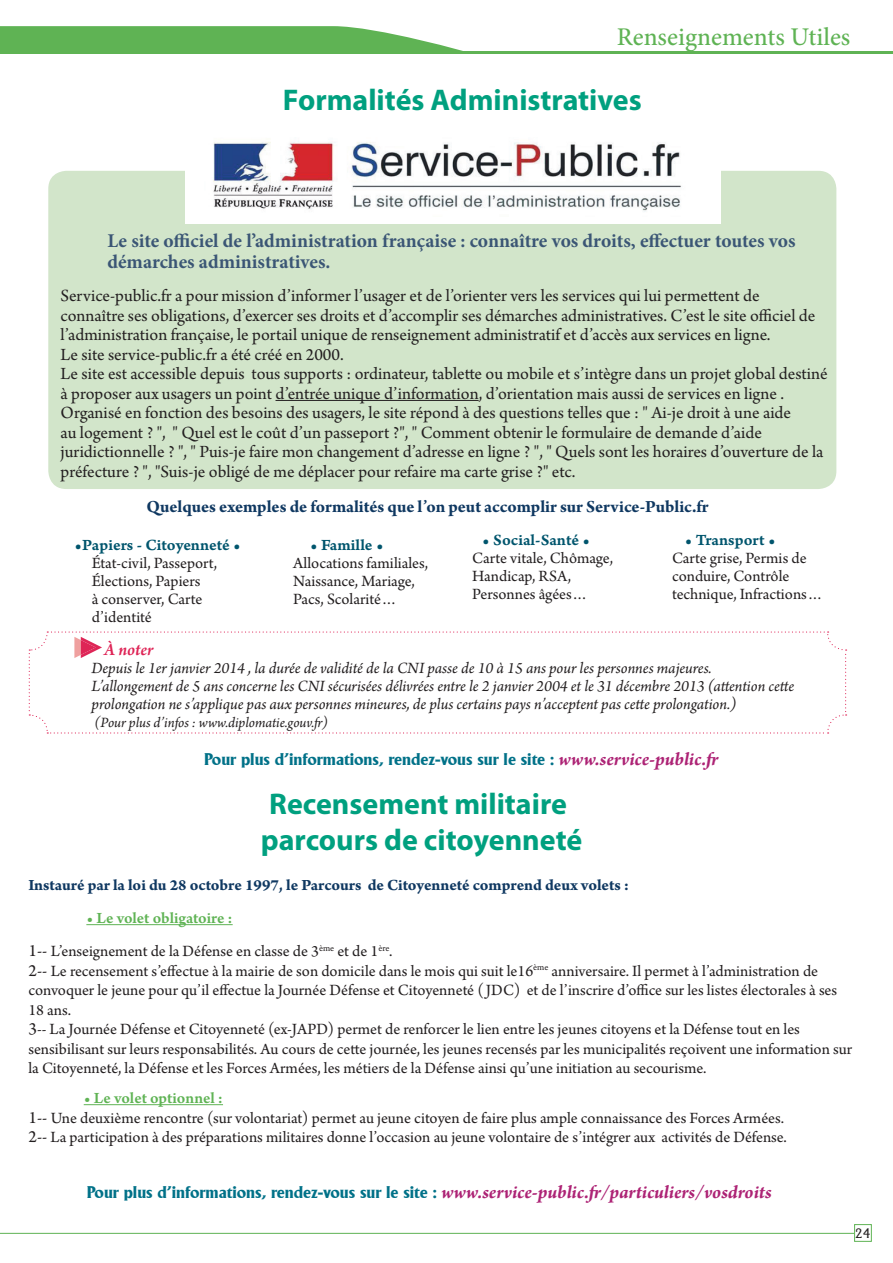
<style>
.page{position:relative;width:893px;height:1263px;background:#fff}
.page>*{position:absolute;margin:0;border:0;box-sizing:border-box;transform-origin:0 0}
.t1{font:700 30px/36px "Myriad Pro";color:#00a07f}
.t2{font:500 25.5px "Minion Pro";color:#5fb354}
.t3{font:700 19.5px/21px "Minion Pro";color:#3b5675}
.t4{font:18px/19.5px "Arno Pro";color:#231f20}
.t5{font:700 18px "Arno Pro";color:#0f3861}
.t6{font:italic 600 18px "Arno Pro";letter-spacing:-.005em;color:#de2355}
.t7{font:16.5px/18px "Arno Pro";color:#231f20}
.t8{font:italic 16.5px/18px "Arno Pro";letter-spacing:-.005em;color:#231f20}
.t9{font:16.5px "Adelon Serial Xbold";color:#007188}
.t10{font:16.5px "Arno Pro Bold Sm Text";letter-spacing:-.005em;color:#0f3861}
.t11{font:16.5px "Arno Pro Smbd Caption";color:#00556d}
.t12{font:16.5px "Arno Pro Smbd Sm Text";letter-spacing:-.005em;color:#5fb354}
.t13{font:italic 15px "Arno Pro";letter-spacing:-.005em;color:#231f20}
.t14{font:13.5px "Adelon Serial";color:#231f20}
.s1{font-family:"Arno Pro";font-weight:700;font-style:italic;font-size:19.5px;color:#ad2375}
.s2{font-size:18px}
</style>
<div class="page">
<svg style="left:29px;top:631px;width:818px;height:102px"></svg>
<div style="left:48px;top:171px;width:788px;height:318px;background:#d2e5ca;border-radius:18px"></div>
<hr style="left:0;top:52px;width:893px;height:2px;background:#5fb354">
<svg style="left:0;top:26px;width:472px;height:26px;background:#73bc6a"></svg>
<hr style="left:275px;top:400px;width:204px;height:1px;background:#231f20">
<img style="left:185px;top:141px;width:535px;height:82px">
<hr style="left:86px;top:924px;width:147px;height:1px;background:#5fb354">
<hr style="left:84px;top:1104px;width:139px;height:1px;background:#5fb354">
<hr style="left:0;top:1233px;width:854px;height:1px;background:#5fb354">
<div style="left:854px;top:1224px;width:18px;height:18px;border:1px solid #5fb354"></div>
<h2 class="t2" style="left:617px;top:20px;width:235px">Renseignements Utiles</h2>
<h1 class="t1" style="left:283px;top:81px;width:360px">Formalités Administratives</h1>
<p class="t3" style="left:107px;top:230px;width:690px">Le site officiel de l’administration française : connaître vos droits, effectuer toutes vos démarches administratives.</p>
<p class="t4" style="left:61px;top:287px;width:769px">Service-public.fr a pour mission d’informer l’usager et de l’orienter vers les services qui lui permettent de connaître ses obligations, d’exercer ses droits et d’accomplir ses démarches administratives. C’est le site officiel de l’administration française, le portail unique de renseignement administratif et d’accès aux services en ligne.<br>Le site service-public.fr a été créé en 2000.<br>Le site est accessible depuis tous supports : ordinateur, tablette ou mobile et s’intègre dans un projet global destiné à proposer aux usagers un point d’entrée unique d’information, d’orientation mais aussi de services en ligne .<br>Organisé en fonction des besoins des usagers, le site répond à des questions telles que : " Ai-je droit à une aide<br>au logement ? ", " Quel est le coût d’un passeport ?", " Comment obtenir le formulaire de demande d’aide juridictionnelle ? ", " Puis-je faire mon changement d’adresse en ligne ? ", " Quels sont les horaires d’ouverture de la préfecture ? ", "Suis-je obligé de me déplacer pour refaire ma carte grise ?" etc.</p>
<p class="t5" style="left:147px;top:496px;width:563px">Quelques exemples de formalités que l’on peut accomplir sur Service-Public.fr</p>
<p class="t11" style="left:75px;top:535px;width:168px">•Papiers - Citoyenneté •</p>
<p class="t7" style="left:92px;top:554px;width:127px">État-civil, Passeport,<br>Élections, Papiers<br>à conserver, Carte d’identité</p>
<p class="t11" style="left:482px;top:530px;width:109px">• Social-Santé •</p>
<p class="t7" style="left:472px;top:550px;width:142px">Carte vitale, Chômage,<br>Handicap, RSA,<br>Personnes âgées…</p>
<p class="t11" style="left:685px;top:530px;width:92px">• Transport •</p>
<p class="t7" style="left:672px;top:550px;width:153px">Carte grise, Permis de conduire, Contrôle technique, Infractions…</p>
<p class="t11" style="left:310px;top:535px;width:75px">• Famille •</p>
<p class="t7" style="left:293px;top:555px;width:136px">Allocations familiales,<br>Naissance, Mariage,<br>Pacs, Scolarité…</p>
<p class="t6" style="left:104px;top:639px;width:51px">À noter</p>
<p class="t8" style="left:91px;top:659px;width:704px">Depuis le 1er janvier 2014 , la durée de validité de la CNI passe de 10 à 15 ans pour les personnes majeures.<br>L’allongement de 5 ans concerne les CNI sécurisées délivrées entre le 2 janvier 2004 et le 31 décembre 2013 (attention cette prolongation ne s’applique pas aux personnes mineures, de plus certains pays n’acceptent pas cette prolongation.)</p>
<p class="t13" style="left:95px;top:713px;width:235px">(Pour plus d’infos : www.diplomatie.gouv.fr)</p>
<p class="t9" style="left:204px;top:746px;width:519px">Pour plus d’informations, rendez-vous sur le site : <span class="s1">www.service-public.fr</span></p>
<h1 class="t1" style="left:261px;top:785px;width:323px">Recensement militaire parcours de citoyenneté</h1>
<p class="t10" style="left:28px;top:875px;width:602px">Instauré par la loi du 28 octobre 1997, le Parcours de Citoyenneté comprend deux volets :</p>
<p class="t12" style="left:86px;top:908px;width:148px">• Le volet obligatoire :</p>
<p class="t7" style="left:28px;top:942px;width:825px;line-height:19.5px"><span class="s2">1--</span> L’enseignement de la Défense en classe de 3<sup>ème</sup> et de 1<sup>ère</sup>.<br><span class="s2">2--</span> Le recensement s’effectue à la mairie de son domicile dans le mois qui suit le16<sup>ème</sup> anniversaire. Il permet à l’administration de convoquer le jeune pour qu’il effectue la Journée Défense et Citoyenneté ( JDC) et de l’inscrire d’office sur les listes électorales à ses 18 ans.<br><span class="s2">3</span>-- La Journée Défense et Citoyenneté (ex-JAPD) permet de renforcer le lien entre les jeunes citoyens et la Défense tout en les sensibilisant sur leurs responsabilités. Au cours de cette journée, les jeunes recensés par les municipalités reçoivent une information sur la Citoyenneté, la Défense et les Forces Armées, les métiers de la Défense ainsi qu’une initiation au secourisme.</p>
<p class="t12" style="left:84px;top:1088px;width:141px">• Le volet optionnel :</p>
<p class="t7" style="left:28px;top:1109px;width:760px;line-height:19.5px"><span class="s2">1--</span> Une deuxième rencontre (sur volontariat) permet au jeune citoyen de faire plus ample connaissance des Forces Armées.<br><span class="s2">2--</span> La participation à des préparations militaires donne l’occasion au jeune volontaire de s’intégrer aux activités de Défense.</p>
<p class="t9" style="left:87px;top:1180px;width:686px">Pour plus d’informations, rendez-vous sur le site : <span class="s1">www.service-public.fr/particuliers/vosdroits</span></p>
<p class="t14" style="left:855px;top:1223px;width:17px">24</p>
</div>
